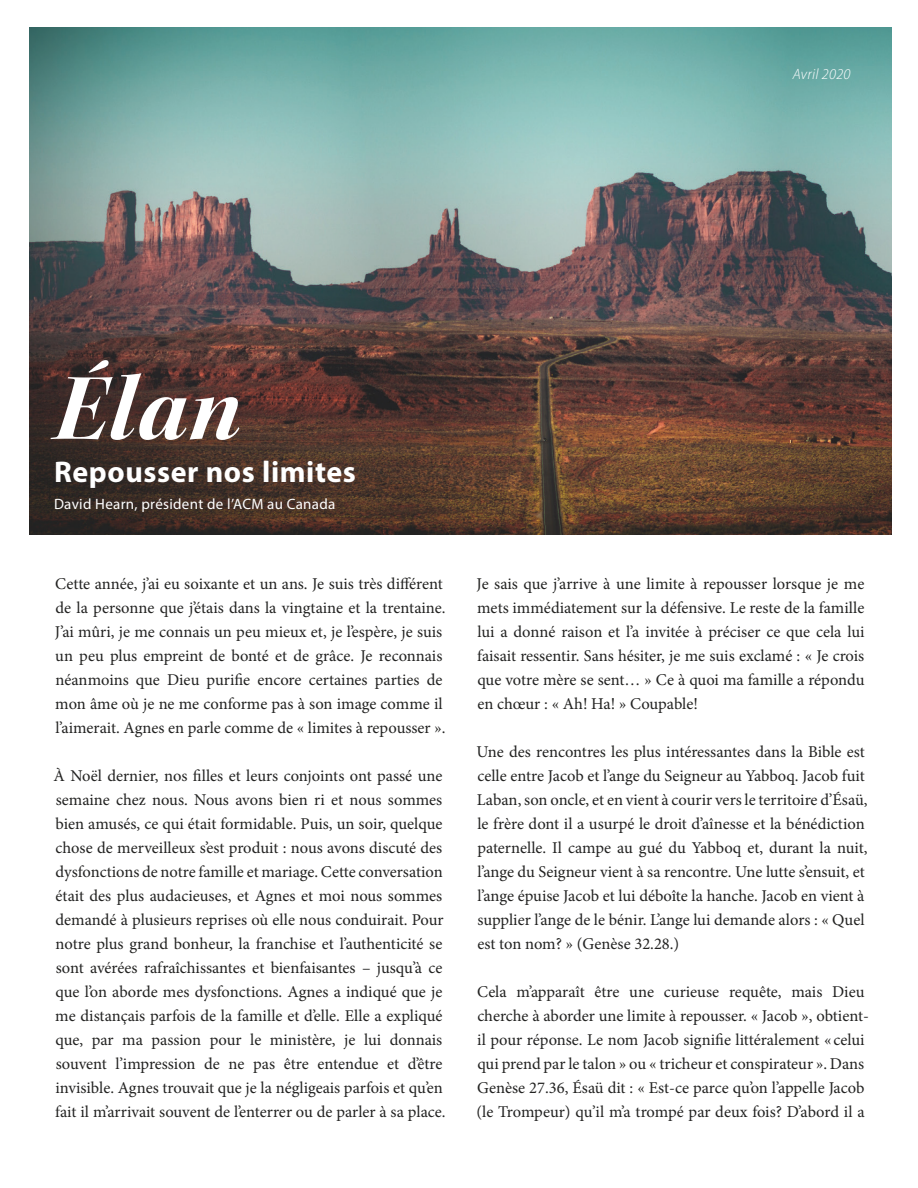
<style>
.page{position:relative;width:918px;height:1188px;background:#fff}
.page>*{position:absolute;margin:0;border:0;box-sizing:border-box;transform-origin:0 0}
.t1{font:96px "Kepler Std Bold It Disp";color:#fff}
.t2{font:700 30px "Myriad Pro";letter-spacing:.02em;color:#fff}
.Paragraph_Style_1{font:16.5px/24px "Minion Pro";color:#222221}
.t3{font:15px "Myriad Pro";letter-spacing:.02em;color:#fff}
.t4{font:italic 300 15px "Myriad Pro";letter-spacing:.02em;color:#fff}
</style>
<div class="page">
<img style="left:29px;top:27px;width:862px;height:508px">
<p class="t4" style="left:793px;top:65px;width:59px">Avril 2020</p>
<p class="t1" style="left:54px;top:354px;width:188px">Élan</p>
<p class="t2" style="left:54px;top:452px;width:303px">Repousser nos limites</p>
<p class="t3" style="left:54px;top:494px;width:283px">David Hearn, président de l’ACM au Canada</p>
<p class="Paragraph_Style_1" style="left:55px;top:572px;width:392px">Cette année, j’ai eu soixante et un ans. Je suis très différent de la personne que j’étais dans la vingtaine et la trentaine.<br>J’ai mûri, je me connais un peu mieux et, je l’espère, je suis un peu plus empreint de bonté et de grâce. Je reconnais néanmoins que Dieu purifie encore certaines parties de mon âme où je ne me conforme pas à son image comme il l’aimerait. Agnes en parle comme de « limites à repousser ».</p>
<p class="Paragraph_Style_1" style="left:54px;top:764px;width:394px">À Noël dernier, nos filles et leurs conjoints ont passé une semaine chez nous. Nous avons bien ri et nous sommes bien amusés, ce qui était formidable. Puis, un soir, quelque chose de merveilleux s’est produit : nous avons discuté des dysfonctions de notre famille et mariage. Cette conversation était des plus audacieuses, et Agnes et moi nous sommes demandé à plusieurs reprises où elle nous conduirait. Pour notre plus grand bonheur, la franchise et l’authenticité se sont avérées rafraîchissantes et bienfaisantes – jusqu’à ce que l’on aborde mes dysfonctions. Agnes a indiqué que je me distançais parfois de la famille et d’elle. Elle a expliqué que, par ma passion pour le ministère, je lui donnais souvent l’impression de ne pas être entendue et d’être invisible. Agnes trouvait que je la négligeais parfois et qu’en fait il m’arrivait souvent de l’enterrer ou de parler à sa place.</p>
<p class="Paragraph_Style_1" style="left:477px;top:572px;width:389px;text-align:justify">Je sais que j’arrive à une limite à repousser lorsque je me mets immédiatement sur la défensive. Le reste de la famille lui a donné raison et l’a invitée à préciser ce que cela lui faisait ressentir. Sans hésiter, je me suis exclamé : « Je crois que votre mère se sent… » Ce à quoi ma famille a répondu en chœur : « Ah! Ha! » Coupable!</p>
<p class="Paragraph_Style_1" style="left:476px;top:740px;width:392px">Une des rencontres les plus intéressantes dans la Bible est celle entre Jacob et l’ange du Seigneur au Yabboq. Jacob fuit Laban, son oncle, et en vient à courir vers le territoire d’Ésaü, le frère dont il a usurpé le droit d’aînesse et la bénédiction paternelle. Il campe au gué du Yabboq et, durant la nuit, l’ange du Seigneur vient à sa rencontre. Une lutte s’ensuit, et l’ange épuise Jacob et lui déboîte la hanche. Jacob en vient à supplier l’ange de le bénir. L’ange lui demande alors : « Quel est ton nom? » (Genèse 32.28.)</p>
<p class="Paragraph_Style_1" style="left:476px;top:980px;width:394px">Cela m’apparaît être une curieuse requête, mais Dieu cherche à aborder une limite à repousser. « Jacob », obtient&shy;il pour réponse. Le nom Jacob signifie littéralement « celui qui prend par le talon » ou « tricheur et conspirateur ». Dans Genèse 27.36, Ésaü dit : « Est-ce parce qu’on l’appelle Jacob (le Trompeur) qu’il m’a trompé par deux fois? D’abord il a</p>
</div>
